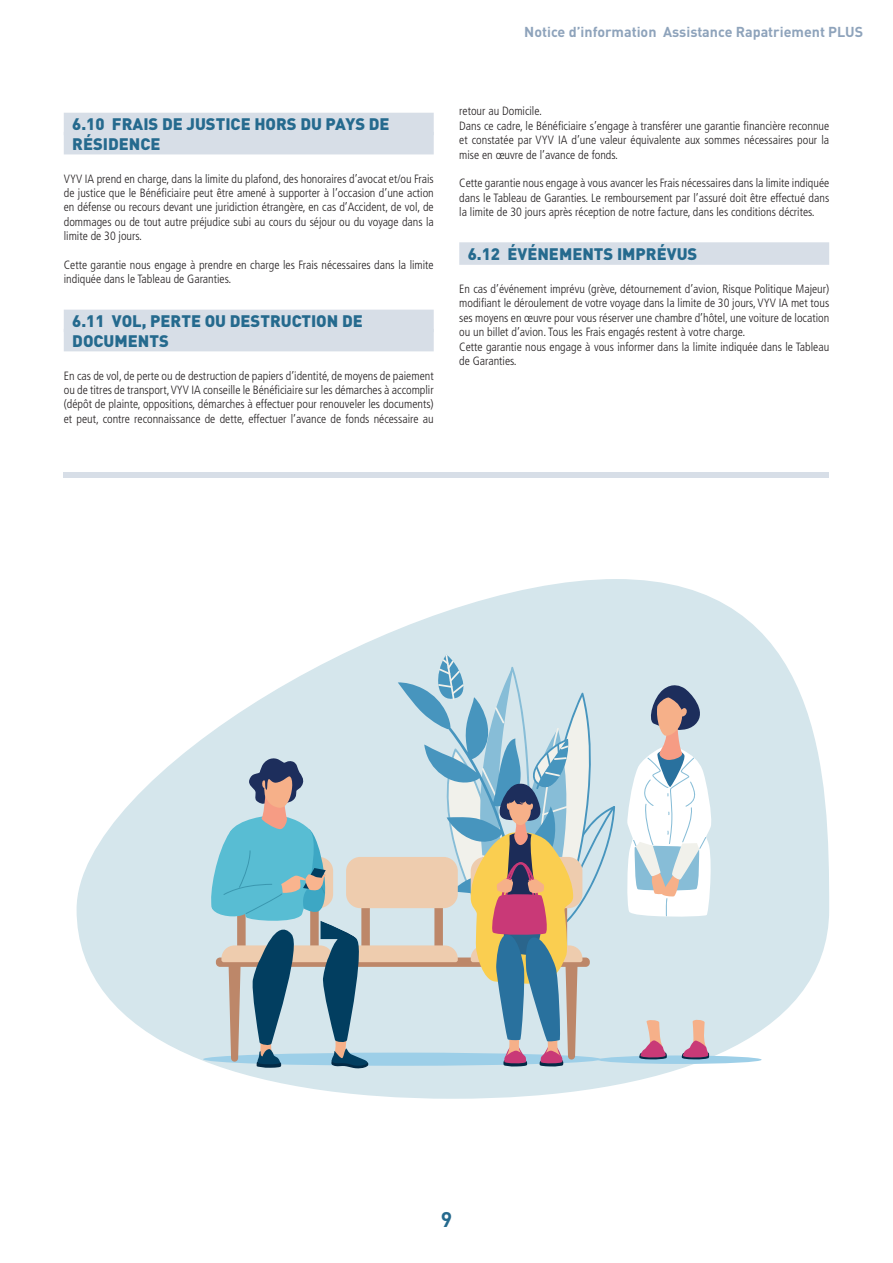
<style>
.page{position:relative;width:893px;height:1263px;background:#fff}
.page>*{position:absolute;margin:0;border:0;box-sizing:border-box;transform-origin:0 0}
.t1{font:700 21px "DIN";color:#256a8e}
.t2{font:900 16.5px/19.2px "DIN";color:#256a8e}
.t3{font:700 14.25px "DIN";color:#8ea3bb}
.t4{font:300 condensed 12px/14.4px "Frutiger LT Std";color:#231f20;text-align:justify}
</style>
<div class="page">
<div style="left:64px;top:473px;width:765px;height:5px;background:#d7dee7"></div>
<svg style="left:77px;top:579px;width:752px;height:520px;fill:#d5e6ec"></svg>
<div style="left:598px;top:1055px;width:164px;height:9px;background:#9dcfe8;border-radius:50%"></div>
<svg style="left:682px;top:1018px;width:27px;height:41px"></svg>
<svg style="left:639px;top:1019px;width:28px;height:40px"></svg>
<svg style="left:626px;top:682px;width:87px;height:236px"></svg>
<svg style="left:209px;top:655px;width:406px;height:414px;background:#b8c9cd"></svg>
<div style="left:64px;top:113px;width:370px;height:22px;background:#d7dee7"></div>
<div style="left:64px;top:132px;width:370px;height:22px;background:#d7dee7"></div>
<div style="left:64px;top:310px;width:370px;height:22px;background:#d7dee7"></div>
<div style="left:64px;top:329px;width:370px;height:22px;background:#d7dee7"></div>
<div style="left:459px;top:242px;width:370px;height:23px;background:#d7dee7"></div>
<p class="t3" style="left:524px;top:27px;width:340px">Notice d’information Assistance Rapatriement PLUS</p>
<h2 class="t2" style="left:72px;top:116px;width:319px">6.10 FRAIS DE JUSTICE HORS DU PAYS DE<br>RÉSIDENCE</h2>
<p class="t4" style="left:64px;top:172px;width:371px">VYV IA prend en charge, dans la limite du plafond, des honoraires d’avocat et/ou Frais de justice que le Bénéficiaire peut être amené à supporter à l’occasion d’une action en défense ou recours devant une juridiction étrangère, en cas d’Accident, de vol, de dommages ou de tout autre préjudice subi au cours du séjour ou du voyage dans la limite de 30 jours.</p>
<p class="t4" style="left:64px;top:258px;width:371px">Cette garantie nous engage à prendre en charge les Frais nécessaires dans la limite indiquée dans le Tableau de Garanties.</p>
<h2 class="t2" style="left:72px;top:313px;width:292px">6.11 VOL, PERTE OU DESTRUCTION DE<br>DOCUMENTS</h2>
<p class="t4" style="left:64px;top:368px;width:371px">En cas de vol, de perte ou de destruction de papiers d’identité, de moyens de paiement ou de titres de transport, VYV IA conseille le Bénéficiaire sur les démarches à accomplir (dépôt de plainte, oppositions, démarches à effectuer pour renouveler les documents) et peut, contre reconnaissance de dette, effectuer l’avance de fonds nécessaire au</p>
<p class="t4" style="left:459px;top:104px;width:371px;text-align:left">retour au Domicile.<br>Dans ce cadre, le Bénéficiaire s’engage à transférer une garantie financière reconnue et constatée par VYV IA d’une valeur équivalente aux sommes nécessaires pour la mise en œuvre de l’avance de fonds.</p>
<p class="t4" style="left:459px;top:176px;width:371px">Cette garantie nous engage à vous avancer les Frais nécessaires dans la limite indiquée dans le Tableau de Garanties. Le remboursement par l’assuré doit être effectué dans la limite de 30 jours après réception de notre facture, dans les conditions décrites.</p>
<h2 class="t2" style="left:468px;top:245px;width:231px">6.12 ÉVÉNEMENTS IMPRÉVUS</h2>
<p class="t4" style="left:459px;top:282px;width:371px;text-align:left">En cas d’événement imprévu (grève, détournement d’avion, Risque Politique Majeur) modifiant le déroulement de votre voyage dans la limite de 30 jours, VYV IA met tous ses moyens en œuvre pour vous réserver une chambre d’hôtel, une voiture de location ou un billet d’avion. Tous les Frais engagés restent à votre charge.<br>Cette garantie nous engage à vous informer dans la limite indiquée dans le Tableau de Garanties.</p>
<h1 class="t1" style="left:441px;top:1212px;width:13px">9</h1>
</div>
